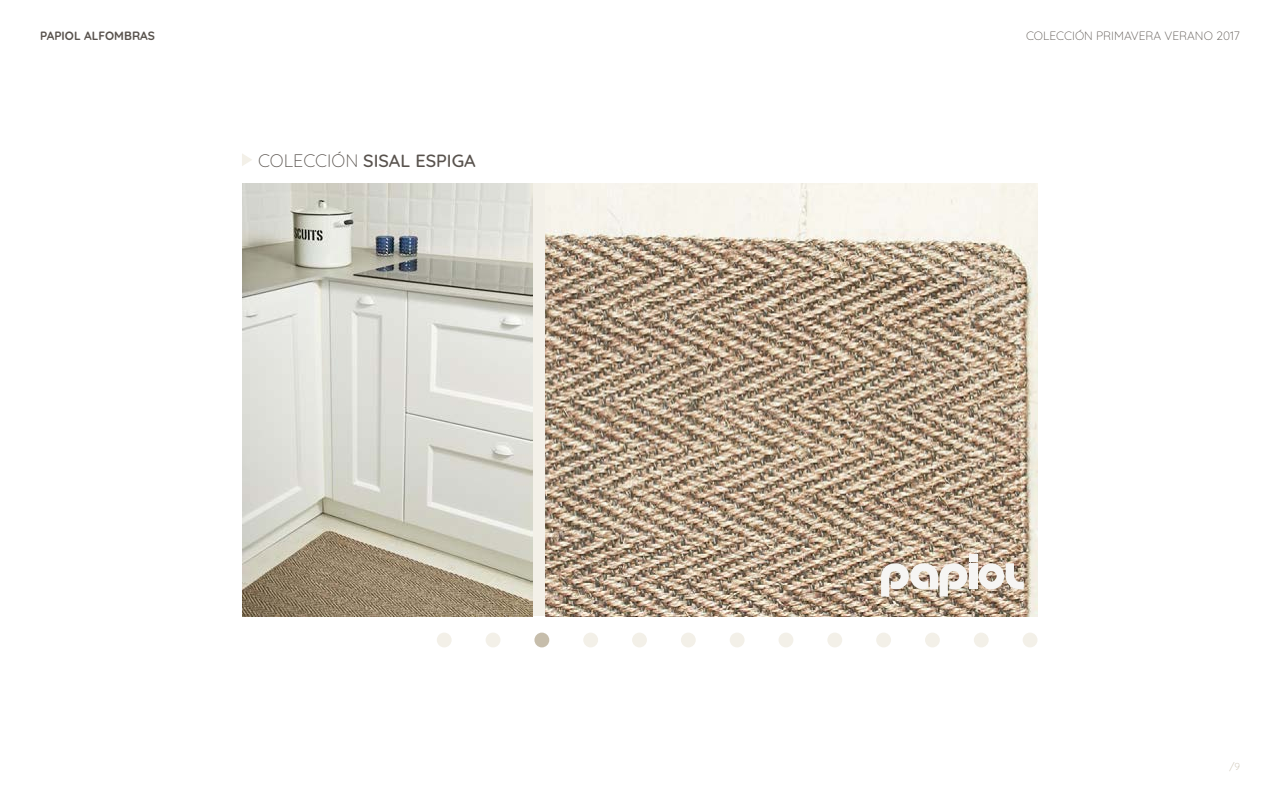
<style>
.page{position:relative;width:1280px;height:800px;background:#fff}
.page>*{position:absolute;margin:0;border:0;box-sizing:border-box;transform-origin:0 0}
.t1{font:500 18px "Quicksand";color:#58524d}
.t2{font:300 12px "Quicksand";color:#58524d}
.t3{font:700 12px "Quicksand";color:#58524d}
.t4{font:300 10px "Quicksand";color:#c6bdab}
.s1{font-weight:300}
</style>
<div class="page">
<svg style="left:242px;top:154px;width:10px;height:12px"></svg>
<img style="left:242px;top:184px;width:291px;height:432px">
<img style="left:545px;top:184px;width:493px;height:432px">
<div style="left:730px;top:633px;width:15px;height:14px;background:#f3f0e8;border-radius:50%"></div>
<div style="left:486px;top:633px;width:14px;height:14px;background:#f3f0e8;border-radius:50%"></div>
<div style="left:437px;top:633px;width:15px;height:14px;background:#f3f0e8;border-radius:50%"></div>
<div style="left:974px;top:633px;width:15px;height:14px;background:#f3f0e8;border-radius:50%"></div>
<div style="left:681px;top:633px;width:15px;height:14px;background:#f3f0e8;border-radius:50%"></div>
<div style="left:827px;top:633px;width:15px;height:14px;background:#f3f0e8;border-radius:50%"></div>
<div style="left:583px;top:633px;width:15px;height:14px;background:#f3f0e8;border-radius:50%"></div>
<div style="left:534px;top:633px;width:15px;height:14px;background:#c6bdab;border-radius:50%"></div>
<div style="left:1023px;top:633px;width:15px;height:14px;background:#f3f0e8;border-radius:50%"></div>
<div style="left:779px;top:633px;width:14px;height:14px;background:#f3f0e8;border-radius:50%"></div>
<div style="left:925px;top:633px;width:15px;height:14px;background:#f3f0e8;border-radius:50%"></div>
<div style="left:632px;top:633px;width:15px;height:14px;background:#f3f0e8;border-radius:50%"></div>
<div style="left:876px;top:633px;width:15px;height:14px;background:#f3f0e8;border-radius:50%"></div>
<div style="left:883px;top:556px;width:145px;height:45px;background:#000;opacity:.05"></div>
<div style="left:969px;top:563px;width:8px;height:26px;background:#f6f5f3"></div>
<div style="left:969px;top:554px;width:8px;height:8px;background:#f6f5f3"></div>
<svg style="left:979px;top:563px;width:45px;height:26px"></svg>
<svg style="left:881px;top:563px;width:86px;height:34px"></svg>
<p class="t3" style="left:40px;top:26px;width:117px">PAPIOL ALFOMBRAS</p>
<p class="t2" style="left:1026px;top:27px;width:215px">COLECCIÓN PRIMAVERA VERANO 2017</p>
<h1 class="t1" style="left:258px;top:146px;width:219px"><span class="s1">COLECCIÓN</span> SISAL ESPIGA</h1>
<p class="t4" style="left:1229px;top:759px;width:12px">/9</p>
</div>
